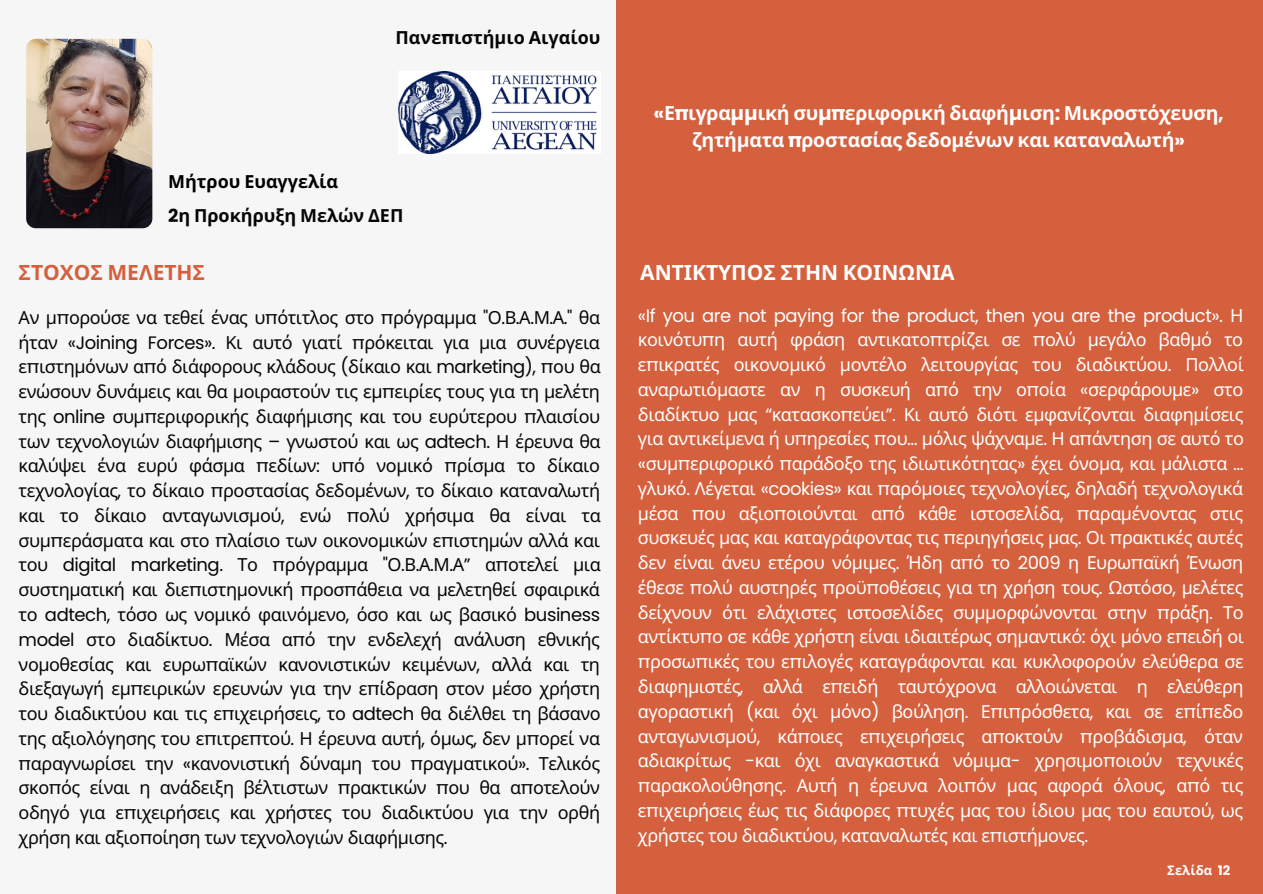
<style>
.page{position:relative;width:1263px;height:894px;background:#fff}
.page>*{position:absolute;margin:0;border:0;box-sizing:border-box;transform-origin:0 0}
.t1{font:700 21px "Noto Sans";color:#fff}
.t2{font:700 21px "Noto Sans";color:#d4603e}
.t3{font:700 19.5px/27px "Noto Sans";letter-spacing:-.015em;color:#fff;text-align:center}
.t4{font:18px/24.8px "Noto Sans";letter-spacing:-.025em;color:#040606;text-align:justify}
.t5{font:18px/24.8px "Noto Sans";letter-spacing:-.025em;color:#fff;text-align:justify}
.t6{font:18px "Poppins";letter-spacing:-.025em;color:#fff}
.t7{font:700 18px "Noto Sans";color:#040606}
.t8{font:700 18px "Noto Sans";color:#000}
.t9{font:700 13.05px "Noto Sans";color:#fff}
.s1{font-family:"Poppins"}
.s2{font-family:"Noto Sans"}
</style>
<div class="page">
<div style="left:0;top:0;width:1263px;height:893px;background:#f6f6f6"></div>
<div style="left:616px;top:0;width:647px;height:893px;background:#d4603e"></div>
<img style="left:398px;top:71px;width:199px;height:82px">
<img style="left:26px;top:39px;width:126px;height:189px;border-radius:10px">
<p class="t8" style="left:168px;top:169px;width:171px">Μήτρου Ευαγγελία</p>
<p class="t7" style="left:396px;top:25px;width:206px">Πανε<span class="s1">π</span>ιστήμιο Αιγαίου</p>
<p class="t7" style="left:168px;top:202px;width:237px"><span class="s1">2</span>η Προκήρυξη Μελών ΔΕΠ</p>
<p class="t3" style="left:653px;top:99px;width:572px"><span class="s1">«</span>Ε<span class="s1">π</span>ιγρα<span class="s1">µµ</span>ική συ<span class="s1">µπ</span>εριφορική διαφή<span class="s1">µ</span>ιση<span class="s1">:</span> Μικροστόχευση<span class="s1">, </span>ζητήματα <span class="s1">π</span>ροστασίας δεδομένων και καταναλωτή<span class="s1">»</span></p>
<p class="t2" style="left:19px;top:258px;width:188px">ΣΤΟΧΟΣ ΜΕΛΕΤΗΣ</p>
<p class="t1" style="left:640px;top:258px;width:316px">ΑΝΤΙΚΤΥΠΟΣ ΣΤΗΝ ΚΟΙΝΩΝΙΑ</p>
<p class="t4" style="left:19px;top:304px;width:584px">Αν μ<span class="s1">π</span>ορούσε να τεθεί ένας υ<span class="s1">π</span>ότιτλος στο <span class="s1">π</span>ρόγραμμα <span class="s1">"</span>Ο<span class="s1">.</span>Β<span class="s1">.</span>Α<span class="s1">.</span>Μ<span class="s1">.</span>Α<span class="s1">."</span> θα ήταν <span class="s1">«Joining Forces».</span> Κι αυτό γιατί <span class="s1">π</span>ρόκειται για μια συνέργεια ε<span class="s1">π</span>ιστημόνων α<span class="s1">π</span>ό διάφορους κλάδους <span class="s1">(</span>δίκαιο και <span class="s1">marketing), π</span>ου θα ενώσουν δυνάμεις και θα μοιραστούν τις εμ<span class="s1">π</span>ειρίες τους για τη μελέτη της <span class="s1">online</span> συμ<span class="s1">π</span>εριφορικής διαφήμισης και του ευρύτερου <span class="s1">π</span>λαισίου των τεχνολογιών διαφήμισης <span class="s1">–</span> γνωστού και ως <span class="s1">adtech.</span> Η έρευνα θα καλύψει ένα ευρύ φάσμα <span class="s1">π</span>εδίων<span class="s1">:</span> υ<span class="s1">π</span>ό νομικό <span class="s1">π</span>ρίσμα το δίκαιο τεχνολογίας<span class="s1">,</span> το δίκαιο <span class="s1">π</span>ροστασίας δεδομένων<span class="s1">,</span> το δίκαιο καταναλωτή και το δίκαιο ανταγωνισμού<span class="s1">,</span> ενώ <span class="s1">π</span>ολύ χρήσιμα θα είναι τα συμ<span class="s1">π</span>εράσματα και στο <span class="s1">π</span>λαίσιο των οικονομικών ε<span class="s1">π</span>ιστημών αλλά και του <span class="s1">digital marketing.</span> Το <span class="s1">π</span>ρόγραμμα <span class="s1">"</span>Ο<span class="s1">.</span>Β<span class="s1">.</span>Α<span class="s1">.</span>Μ<span class="s1">.</span>Α<span class="s1">”</span> α<span class="s1">π</span>οτελεί μια συστηματική και διε<span class="s1">π</span>ιστημονική <span class="s1">π</span>ροσ<span class="s1">π</span>άθεια να μελετηθεί σφαιρικά το <span class="s1">adtech,</span> τόσο ως νομικό φαινόμενο<span class="s1">,</span> όσο και ως βασικό <span class="s1">business model</span> στο διαδίκτυο<span class="s1">.</span> Μέσα α<span class="s1">π</span>ό την ενδελεχή ανάλυση εθνικής νομοθεσίας και ευρω<span class="s1">π</span>αϊκών κανονιστικών κειμένων<span class="s1">,</span> αλλά και τη διεξαγωγή εμ<span class="s1">π</span>ειρικών ερευνών για την ε<span class="s1">π</span>ίδραση στον μέσο χρήστη του διαδικτύου και τις ε<span class="s1">π</span>ιχειρήσεις<span class="s1">,</span> το <span class="s1">adtech</span> θα διέλθει τη βάσανο της αξιολόγησης του ε<span class="s1">π</span>ιτρε<span class="s1">π</span>τού<span class="s1">.</span> Η έρευνα αυτή<span class="s1">,</span> όμως<span class="s1">,</span> δεν μ<span class="s1">π</span>ορεί να <span class="s1">π</span>αραγνωρίσει την <span class="s1">«</span>κανονιστική δύναμη του <span class="s1">π</span>ραγματικού<span class="s1">».</span> Τελικός σκο<span class="s1">π</span>ός είναι η ανάδειξη βέλτιστων <span class="s1">π</span>ρακτικών <span class="s1">π</span>ου θα α<span class="s1">π</span>οτελούν οδηγό για ε<span class="s1">π</span>ιχειρήσεις και χρήστες του διαδικτύου για την ορθή χρήση και αξιο<span class="s1">π</span>οίηση των τεχνολογιών διαφήμισης<span class="s1">.</span></p>
<p class="t6" style="left:638px;top:302px;width:607px">«If you are not paying for the product, then you are the product». <span class="s2">Η</span></p>
<p class="t5" style="left:638px;top:327px;width:607px">κοινότυ<span class="s1">π</span>η αυτή φράση αντικατο<span class="s1">π</span>τρίζει σε <span class="s1">π</span>ολύ μεγάλο βαθμό το ε<span class="s1">π</span>ικρατές οικονομικό μοντέλο λειτουργίας του διαδικτύου<span class="s1">.</span> Πολλοί αναρωτιόμαστε αν η συσκευή α<span class="s1">π</span>ό την ο<span class="s1">π</span>οία <span class="s1">«</span>σερφάρουμε<span class="s1">»</span> στο διαδίκτυο μας <span class="s1">“</span>κατασκο<span class="s1">π</span>εύει<span class="s1">”.</span> Κι αυτό διότι εμφανίζονται διαφημίσεις για αντικείμενα ή υ<span class="s1">π</span>ηρεσίες <span class="s1">π</span>ου<span class="s1">…</span> μόλις ψάχναμε<span class="s1">.</span> Η α<span class="s1">π</span>άντηση σε αυτό το <span class="s1">«</span>συμ<span class="s1">π</span>εριφορικό <span class="s1">π</span>αράδοξο της ιδιωτικότητας<span class="s1">»</span> έχει όνομα<span class="s1">,</span> και μάλιστα <span class="s1">… </span>γλυκό<span class="s1">.</span> Λέγεται <span class="s1">«cookies»</span> και <span class="s1">π</span>αρόμοιες τεχνολογίες<span class="s1">,</span> δηλαδή τεχνολογικά μέσα <span class="s1">π</span>ου αξιο<span class="s1">π</span>οιούνται α<span class="s1">π</span>ό κάθε ιστοσελίδα<span class="s1">, π</span>αραμένοντας στις συσκευές μας και καταγράφοντας τις <span class="s1">π</span>εριηγήσεις μας<span class="s1">.</span> Οι <span class="s1">π</span>ρακτικές αυτές δεν είναι άνευ ετέρου νόμιμες<span class="s1">.</span> Ήδη α<span class="s1">π</span>ό το <span class="s1">2009</span> η Ευρω<span class="s1">π</span>αϊκή Ένωση έθεσε <span class="s1">π</span>ολύ αυστηρές <span class="s1">π</span>ροϋ<span class="s1">π</span>οθέσεις για τη χρήση τους<span class="s1">.</span> Ωστόσο<span class="s1">,</span> μελέτες δείχνουν ότι ελάχιστες ιστοσελίδες συμμορφώνονται στην <span class="s1">π</span>ράξη<span class="s1">.</span> Το αντίκτυ<span class="s1">π</span>ο σε κάθε χρήστη είναι ιδιαιτέρως σημαντικό<span class="s1">:</span> όχι μόνο ε<span class="s1">π</span>ειδή οι <span class="s1">π</span>ροσω<span class="s1">π</span>ικές του ε<span class="s1">π</span>ιλογές καταγράφονται και κυκλοφορούν ελεύθερα σε διαφημιστές<span class="s1">,</span> αλλά ε<span class="s1">π</span>ειδή ταυτόχρονα αλλοιώνεται η ελεύθερη αγοραστική <span class="s1">(</span>και όχι μόνο<span class="s1">)</span> βούληση<span class="s1">.</span> Ε<span class="s1">π</span>ι<span class="s1">π</span>ρόσθετα<span class="s1">,</span> και σε ε<span class="s1">π</span>ί<span class="s1">π</span>εδο ανταγωνισμού<span class="s1">,</span> κά<span class="s1">π</span>οιες ε<span class="s1">π</span>ιχειρήσεις α<span class="s1">π</span>οκτούν <span class="s1">π</span>ροβάδισμα<span class="s1">,</span> όταν αδιακρίτως <span class="s1">-</span>και όχι αναγκαστικά νόμιμα<span class="s1">-</span> χρησιμο<span class="s1">π</span>οιούν τεχνικές <span class="s1">π</span>αρακολούθησης<span class="s1">.</span> Αυτή η έρευνα λοι<span class="s1">π</span>όν μας αφορά όλους<span class="s1">,</span> α<span class="s1">π</span>ό τις ε<span class="s1">π</span>ιχειρήσεις έως τις διάφορες <span class="s1">π</span>τυχές μας του ίδιου μας του εαυτού<span class="s1">,</span> ως χρήστες του διαδικτύου<span class="s1">,</span> καταναλωτές και ε<span class="s1">π</span>ιστήμονες<span class="s1">.</span></p>
<p class="t9" style="left:1167px;top:860px;width:64px">Σελίδα <span class="s1">12</span></p>
</div>
